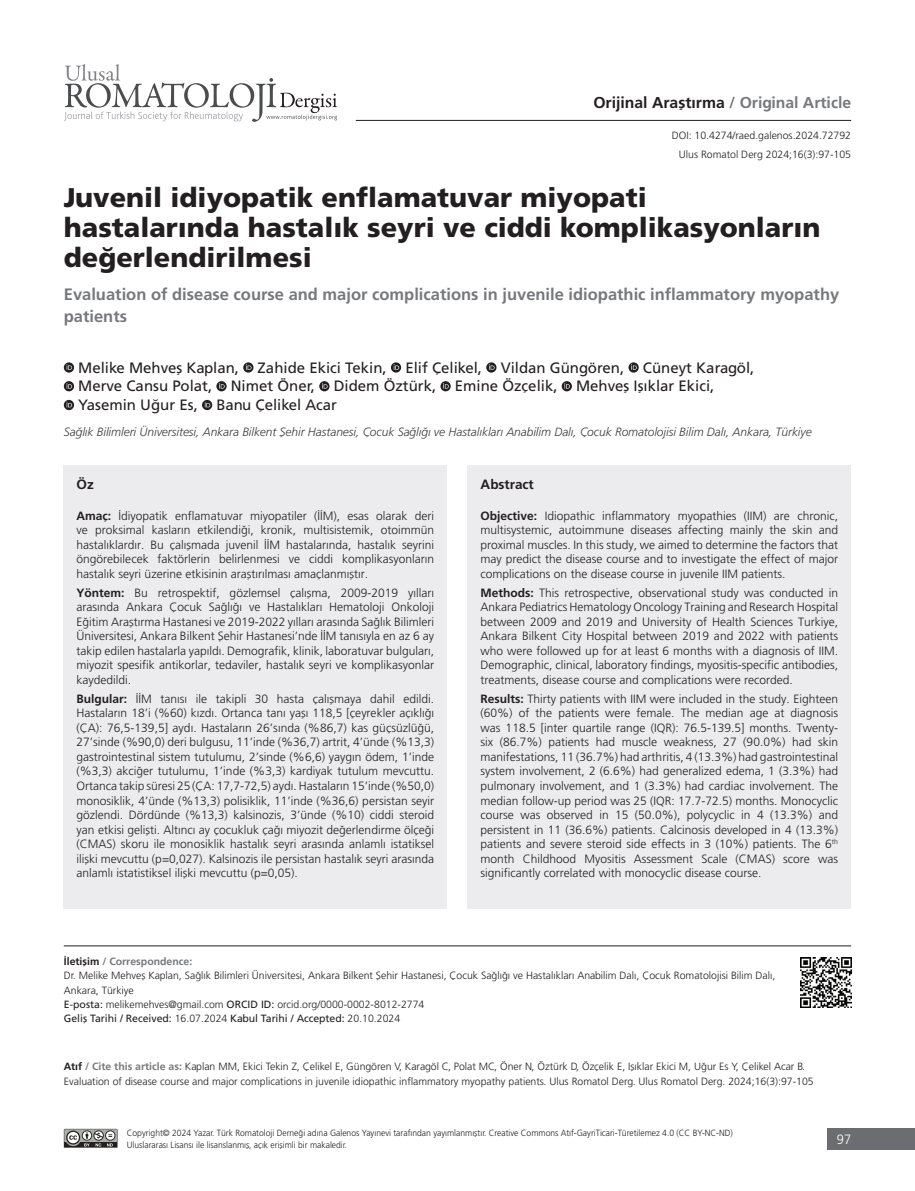
<style>
.page{position:relative;width:915px;height:1191px;background:#fff}
.page>*{position:absolute;margin:0;border:0;box-sizing:border-box;transform-origin:0 0}
.t1{font:27px/30px "Frutiger Black Nr Tr";color:#231f20}
.t2{font:16.5px/22.5px "Frutiger Bold Tr";color:#76787b}
.t3{font:15.75px "Frutiger Bold Tr";color:#231f20}
.t4{font:15px/18.8px "Frutiger Normal Tr";color:#231f20}
.t5{font:13.5px "Frutiger Bold Tr";color:#231f20}
.t6{font:13.5px "Frutiger Light Nr Tr";color:#fff;scale:.95 1}
.t7{font:12px/14.5px "Frutiger Light Nr Tr";color:#231f20;text-align:justify}
.t8{font:12px "Frutiger Light Italic Tr";letter-spacing:-.005em;color:#3e3e3f}
.t9{font:10.5px/14.2px "Frutiger Light Nr Tr";color:#231f20}
.t10{font:10.5px "Frutiger Normal Tr";color:#231f20}
.t11{font:10.5px "Frutiger Bold Tr";color:#76787b}
.t12{font:9px/12.8px "Frutiger Light Nr Tr";color:#231f20;scale:.95 1}
.s1{color:#76787b}
.s2{font-family:"Frutiger Bold Tr"}
.s3{color:#231f20}
.s4{font-family:"Frutiger Normal Tr"}
.s5{font-family:"Frutiger Light Nr Tr"}
.s6{font-family:"Frutiger Bold Tr";color:#76787b}
</style>
<div class="page">
<hr style="left:355px;top:120px;width:495px;height:1px;background:#231f20">
<div style="left:826px;top:1128px;width:88px;height:21px;background:#6c6d70"></div>
<svg style="left:64px;top:64px;width:273px;height:58px"></svg>
<svg style="left:64px;top:1128px;width:53px;height:19px"></svg>
<hr style="left:64px;top:945px;width:786px;height:1px;background:#231f20">
<img style="left:800px;top:957px;width:50px;height:51px">
<div style="left:64px;top:466px;width:382px;height:443px;background:#ececee"></div>
<div style="left:467px;top:466px;width:383px;height:443px;background:#ececee"></div>
<svg style="left:64px;top:362px;width:10px;height:10px"></svg>
<svg style="left:67px;top:364px;width:5px;height:6px"></svg>
<svg style="left:243px;top:362px;width:10px;height:10px"></svg>
<svg style="left:246px;top:364px;width:5px;height:6px"></svg>
<svg style="left:391px;top:362px;width:10px;height:10px"></svg>
<svg style="left:393px;top:364px;width:6px;height:6px"></svg>
<svg style="left:486px;top:362px;width:10px;height:10px"></svg>
<svg style="left:489px;top:364px;width:5px;height:6px"></svg>
<svg style="left:628px;top:362px;width:10px;height:10px"></svg>
<svg style="left:631px;top:364px;width:5px;height:6px"></svg>
<svg style="left:64px;top:381px;width:10px;height:10px"></svg>
<svg style="left:67px;top:383px;width:5px;height:5px"></svg>
<svg style="left:216px;top:381px;width:10px;height:10px"></svg>
<svg style="left:219px;top:383px;width:5px;height:5px"></svg>
<svg style="left:319px;top:381px;width:10px;height:10px"></svg>
<svg style="left:322px;top:383px;width:5px;height:5px"></svg>
<svg style="left:440px;top:381px;width:10px;height:10px"></svg>
<svg style="left:443px;top:383px;width:5px;height:5px"></svg>
<svg style="left:561px;top:381px;width:10px;height:10px"></svg>
<svg style="left:564px;top:383px;width:5px;height:5px"></svg>
<svg style="left:64px;top:400px;width:10px;height:10px"></svg>
<svg style="left:67px;top:402px;width:5px;height:5px"></svg>
<svg style="left:202px;top:400px;width:10px;height:10px"></svg>
<svg style="left:205px;top:402px;width:5px;height:5px"></svg>
<h3 class="t3" style="left:593px;top:93px;width:259px">Orijinal Araştırma <span class="s1">/ Original Article</span></h3>
<p class="t9" style="left:671px;top:129px;width:181px">DOI: 10.4274/raed.galenos.2024.72792</p>
<p class="t9" style="left:678px;top:147px;width:174px">Ulus Romatol Derg 2024;16(3):97-105</p>
<h1 class="t1" style="left:64px;top:182px;width:758px">Juvenil idiyopatik enflamatuvar miyopati hastalarında hastalık seyri ve ciddi komplikasyonların değerlendirilmesi</h1>
<h2 class="t2" style="left:64px;top:282px;width:776px">Evaluation of disease course and major complications in juvenile idiopathic inflammatory myopathy patients</h2>
<p class="t4" style="left:78px;top:358px;width:677px">Melike Mehveş Kaplan, Zahide Ekici Tekin, Elif Çelikel, Vildan Güngören, Cüneyt Karagöl,<br>Merve Cansu Polat, Nimet Öner, Didem Öztürk, Emine Özçelik, Mehveş Işıklar Ekici,<br>Yasemin Uğur Es, Banu Çelikel Acar</p>
<p class="t8" style="left:64px;top:425px;width:749px">Sağlık Bilimleri Üniversitesi, Ankara Bilkent Şehir Hastanesi, Çocuk Sağlığı ve Hastalıkları Anabilim Dalı, Çocuk Romatolojisi Bilim Dalı, Ankara, Türkiye</p>
<p class="t5" style="left:77px;top:476px;width:19px">Öz</p>
<p class="t7" style="left:77px;top:508px;width:359px"><span class="s2">Amaç:</span> İdiyopatik enflamatuvar miyopatiler (İİM), esas olarak deri ve proksimal kasların etkilendiği, kronik, multisistemik, otoimmün hastalıklardır. Bu çalışmada juvenil İİM hastalarında, hastalık seyrini öngörebilecek faktörlerin belirlenmesi ve ciddi komplikasyonların hastalık seyri üzerine etkisinin araştırılması amaçlanmıştır.</p>
<p class="t7" style="left:77px;top:585px;width:359px"><span class="s2">Yöntem:</span> Bu retrospektif, gözlemsel çalışma, 2009-2019 yılları arasında Ankara Çocuk Sağlığı ve Hastalıkları Hematoloji Onkoloji Eğitim Araştırma Hastanesi ve 2019-2022 yılları arasında Sağlık Bilimleri Üniversitesi, Ankara Bilkent Şehir Hastanesi’nde İİM tanısıyla en az 6 ay takip edilen hastalarla yapıldı. Demografik, klinik, laboratuvar bulguları, miyozit spesifik antikorlar, tedaviler, hastalık seyri ve komplikasyonlar kaydedildi.</p>
<p class="t7" style="left:77px;top:691px;width:359px"><span class="s2">Bulgular:</span> İİM tanısı ile takipli 30 hasta çalışmaya dahil edildi.<br>Hastaların 18’i (%60) kızdı. Ortanca tanı yaşı 118,5 [çeyrekler açıklığı (ÇA): 76,5-139,5] aydı. Hastaların 26’sında (%86,7) kas güçsüzlüğü, 27’sinde (%90,0) deri bulgusu, 11’inde (%36,7) artrit, 4’ünde (%13,3) gastrointestinal sistem tutulumu, 2’sinde (%6,6) yaygın ödem, 1’inde (%3,3) akciğer tutulumu, 1’inde (%3,3) kardiyak tutulum mevcuttu.<br>Ortanca takip süresi 25 (ÇA: 17,7-72,5) aydı. Hastaların 15’inde (%50,0) monosiklik, 4’ünde (%13,3) polisiklik, 11’inde (%36,6) persistan seyir gözlendi. Dördünde (%13,3) kalsinozis, 3’ünde (%10) ciddi steroid yan etkisi gelişti. Altıncı ay çocukluk çağı miyozit değerlendirme ölçeği (CMAS) skoru ile monosiklik hastalık seyri arasında anlamlı istatiksel ilişki mevcuttu (p=0,027). Kalsinozis ile persistan hastalık seyri arasında anlamlı istatistiksel ilişki mevcuttu (p=0,05).</p>
<p class="t5" style="left:480px;top:476px;width:55px">Abstract</p>
<p class="t7" style="left:480px;top:508px;width:359px"><span class="s2">Objective:</span> Idiopathic inflammatory myopathies (IIM) are chronic, multisystemic, autoimmune diseases affecting mainly the skin and proximal muscles. In this study, we aimed to determine the factors that may predict the disease course and to investigate the effect of major complications on the disease course in juvenile IIM patients.</p>
<p class="t7" style="left:480px;top:585px;width:359px"><span class="s2">Methods:</span> This retrospective, observational study was conducted in Ankara Pediatrics Hematology Oncology Training and Research Hospital between 2009 and 2019 and University of Health Sciences Turkiye, Ankara Bilkent City Hospital between 2019 and 2022 with patients who were followed up for at least 6 months with a diagnosis of IIM.<br>Demographic, clinical, laboratory findings, myositis-specific antibodies, treatments, disease course and complications were recorded.</p>
<p class="t7" style="left:480px;top:691px;width:359px"><span class="s2">Results:</span> Thirty patients with IIM were included in the study. Eighteen (60%) of the patients were female. The median age at diagnosis was 118.5 [inter quartile range (IQR): 76.5-139.5] months. Twenty&shy;six (86.7%) patients had muscle weakness, 27 (90.0%) had skin manifestations, 11 (36.7%) had arthritis, 4 (13.3%) had gastrointestinal system involvement, 2 (6.6%) had generalized edema, 1 (3.3%) had pulmonary involvement, and 1 (3.3%) had cardiac involvement. The median follow-up period was 25 (IQR: 17.7-72.5) months. Monocyclic course was observed in 15 (50.0%), polycyclic in 4 (13.3%) and persistent in 11 (36.6%) patients. Calcinosis developed in 4 (13.3%) patients and severe steroid side effects in 3 (10%) patients. The 6<sup>th </sup>month Childhood Myositis Assessment Scale (CMAS) score was significantly correlated with monocyclic disease course.</p>
<p class="t11" style="left:64px;top:955px;width:130px"><span class="s3">İletişim</span> / Correspondence:</p>
<p class="t9" style="left:64px;top:968px;width:712px">Dr. Melike Mehveş Kaplan, Sağlık Bilimleri Üniversitesi, Ankara Bilkent Şehir Hastanesi, Çocuk Sağlığı ve Hastalıkları Anabilim Dalı, Çocuk Romatolojisi Bilim Dalı,<br>Ankara, Türkiye<br><span class="s4">E-posta:</span> melikemehves@gmail.com <span class="s4">ORCID ID:</span> orcid.org/0000-0002-8012-2774</p>
<p class="t10" style="left:64px;top:1012px;width:338px">Geliş Tarihi / Received: <span class="s5">16.07.2024</span> Kabul Tarihi / Accepted: <span class="s5">20.10.2024</span></p>
<p class="t9" style="left:64px;top:1059px;width:751px"><span class="s2">Atıf</span> <span class="s6">/ Cite this article as:</span> Kaplan MM, Ekici Tekin Z, Çelikel E, Güngören V, Karagöl C, Polat MC, Öner N, Öztürk D, Özçelik E, Işıklar Ekici M, Uğur Es Y, Çelikel Acar B.<br>Evaluation of disease course and major complications in juvenile idiopathic inflammatory myopathy patients. Ulus Romatol Derg. Ulus Romatol Derg. 2024;16(3):97-105</p>
<p class="t12" style="left:127px;top:1126px;width:639px">Copyright© 2024 Yazar. Türk Romatoloji Derneği adına Galenos Yayınevi tarafından yayımlanmıştır. Creative Commons Atıf-GayriTicari-Türetilemez 4.0 (CC BY-NC-ND)<br>Uluslararası Lisansı ile lisanslanmış, açık erişimli bir makaledir.</p>
<p class="t6" style="left:836px;top:1131px;width:17px">97</p>
</div>
